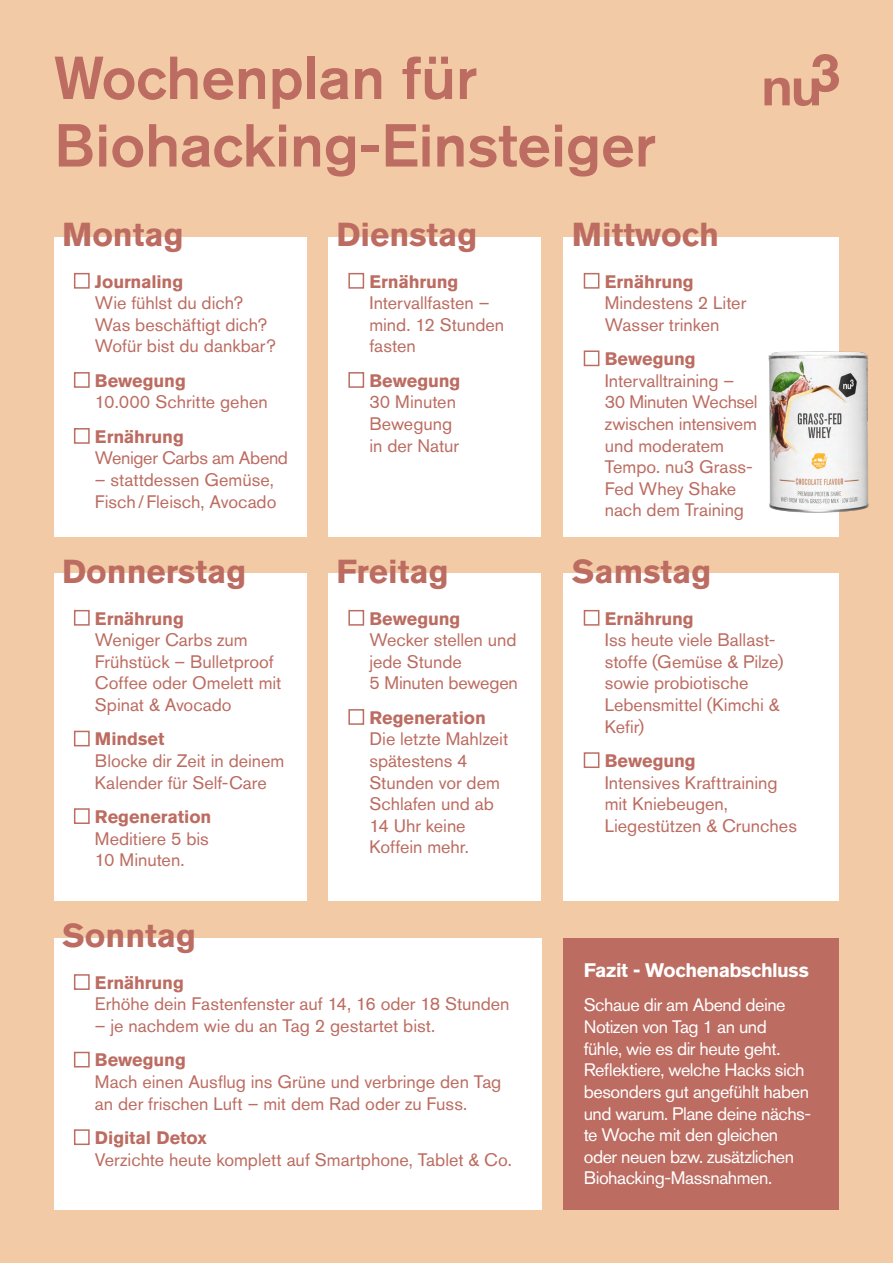
<style>
.page{position:relative;width:893px;height:1263px;background:#f2cba6}
.page>*{position:absolute;margin:0;border:0;box-sizing:border-box;transform-origin:0 0}
.t1{font:500 60px/67.5px "Akzidenz Grotesk BQ";color:#bc6c61}
.t2{font:700 33px "Akzidenz Grotesk BQ";color:#bc6c61}
.t3{font:700 19.5px "Akzidenz Grotesk BQ";letter-spacing:-.025em;color:#fff}
.t4{font:18px/21.6px "Akzidenz Grotesk BQ";color:#bc6c61}
.t5{font:18px/21.6px "Akzidenz Grotesk BQ";letter-spacing:-.025em;color:#fff}
.t6{font:700 18px "Akzidenz Grotesk BQ";letter-spacing:-.005em;color:#bc6c61}
.t7{font:18px "Akzidenz Grotesk BQ";letter-spacing:-.02em;color:#bc6c61}
</style>
<div class="page">
<div style="left:54px;top:237px;width:252px;height:299px;background:#fff"></div>
<div style="left:54px;top:574px;width:252px;height:327px;background:#fff"></div>
<div style="left:54px;top:938px;width:487px;height:271px;background:#fff"></div>
<div style="left:564px;top:237px;width:275px;height:299px;background:#fff"></div>
<div style="left:564px;top:574px;width:275px;height:327px;background:#fff"></div>
<div style="left:564px;top:938px;width:275px;height:271px;background:#bc6c61"></div>
<div style="left:328px;top:237px;width:213px;height:299px;background:#fff"></div>
<div style="left:328px;top:574px;width:213px;height:327px;background:#fff"></div>
<svg style="left:764px;top:54px;width:75px;height:52px"></svg>
<div style="left:74px;top:273px;width:16px;height:16px;border:2px solid #bc6c61"></div>
<div style="left:74px;top:372px;width:16px;height:16px;border:2px solid #bc6c61"></div>
<div style="left:74px;top:428px;width:16px;height:16px;border:2px solid #bc6c61"></div>
<div style="left:74px;top:610px;width:16px;height:16px;border:2px solid #bc6c61"></div>
<div style="left:74px;top:731px;width:16px;height:15px;border:2px solid #bc6c61"></div>
<div style="left:74px;top:808px;width:16px;height:16px;border:2px solid #bc6c61"></div>
<div style="left:74px;top:974px;width:16px;height:16px;border:2px solid #bc6c61"></div>
<div style="left:74px;top:1052px;width:16px;height:15px;border:2px solid #bc6c61"></div>
<div style="left:74px;top:1129px;width:16px;height:16px;border:2px solid #bc6c61"></div>
<div style="left:584px;top:273px;width:15px;height:16px;border:2px solid #bc6c61"></div>
<div style="left:584px;top:350px;width:15px;height:16px;border:2px solid #bc6c61"></div>
<div style="left:584px;top:610px;width:15px;height:16px;border:2px solid #bc6c61"></div>
<div style="left:584px;top:752px;width:15px;height:16px;border:2px solid #bc6c61"></div>
<div style="left:348px;top:273px;width:16px;height:16px;border:2px solid #bc6c61"></div>
<div style="left:348px;top:372px;width:16px;height:16px;border:2px solid #bc6c61"></div>
<div style="left:348px;top:610px;width:16px;height:16px;border:2px solid #bc6c61"></div>
<div style="left:348px;top:709px;width:16px;height:16px;border:2px solid #bc6c61"></div>
<img style="left:768px;top:351px;width:101px;height:162px">
<h1 class="t1" style="left:54px;top:43px;width:603px">Wochenplan für<br>Biohacking-Einsteiger</h1>
<h2 class="t2" style="left:62px;top:215px;width:123px">Montag</h2>
<h2 class="t2" style="left:337px;top:215px;width:142px">Dienstag</h2>
<h2 class="t2" style="left:572px;top:215px;width:149px">Mittwoch</h2>
<p class="t6" style="left:95px;top:271px;width:90px">Journaling</p>
<p class="t4" style="left:95px;top:292px;width:182px">Wie fühlst du dich?<br>Was beschäftigt dich?<br>Wofür bist du dankbar?</p>
<p class="t6" style="left:95px;top:370px;width:92px">Bewegung</p>
<p class="t4" style="left:95px;top:391px;width:174px">10.000 Schritte gehen</p>
<p class="t6" style="left:95px;top:426px;width:90px">Ernährung</p>
<p class="t7" style="left:95px;top:447px;width:195px">Weniger Carbs am Abend</p>
<p class="t4" style="left:95px;top:469px;width:183px">– stattdessen Gemüse,<br>Fisch/Fleisch, Avocado</p>
<p class="t6" style="left:369px;top:271px;width:90px">Ernährung</p>
<p class="t4" style="left:369px;top:292px;width:136px">Intervallfasten – mind. 12 Stunden fasten</p>
<p class="t6" style="left:369px;top:370px;width:92px">Bewegung</p>
<p class="t4" style="left:369px;top:391px;width:91px">30 Minuten<br>Bewegung in der Natur</p>
<p class="t6" style="left:605px;top:271px;width:90px">Ernährung</p>
<p class="t4" style="left:605px;top:292px;width:143px">Mindestens 2 Liter<br>Wasser trinken</p>
<p class="t6" style="left:605px;top:348px;width:92px">Bewegung</p>
<p class="t4" style="left:605px;top:370px;width:154px">Intervalltraining –<br>30 Minuten Wechsel zwischen intensivem und moderatem<br>Tempo. nu3 Grass-<br>Fed Whey Shake nach dem Training</p>
<h2 class="t2" style="left:62px;top:552px;width:186px">Donnerstag</h2>
<h2 class="t2" style="left:337px;top:552px;width:114px">Freitag</h2>
<h2 class="t2" style="left:572px;top:552px;width:141px">Samstag</h2>
<p class="t6" style="left:95px;top:608px;width:90px">Ernährung</p>
<p class="t4" style="left:95px;top:629px;width:188px">Weniger Carbs zum<br>Frühstück – Bulletproof<br>Coffee oder Omelett mit<br>Spinat &amp; Avocado</p>
<p class="t6" style="left:95px;top:729px;width:71px">Mindset</p>
<p class="t4" style="left:95px;top:750px;width:191px">Blocke dir Zeit in deinem<br>Kalender für Self-Care</p>
<p class="t6" style="left:95px;top:806px;width:118px">Regeneration</p>
<p class="t4" style="left:95px;top:827px;width:115px">Meditiere 5 bis<br>10 Minuten.</p>
<p class="t6" style="left:369px;top:608px;width:92px">Bewegung</p>
<p class="t4" style="left:369px;top:629px;width:150px">Wecker stellen und jede Stunde<br>5 Minuten bewegen</p>
<p class="t6" style="left:369px;top:707px;width:118px">Regeneration</p>
<p class="t4" style="left:369px;top:728px;width:140px">Die letzte Mahlzeit spätestens 4<br>Stunden vor dem<br>Schlafen und ab<br>14 Uhr keine<br>Koffein mehr.</p>
<p class="t6" style="left:605px;top:608px;width:90px">Ernährung</p>
<p class="t4" style="left:605px;top:629px;width:180px">Iss heute viele Ballast&shy;stoffe (Gemüse &amp; Pilze) sowie probiotische<br>Lebensmittel (Kimchi &amp;<br>Kefir)</p>
<p class="t6" style="left:605px;top:750px;width:92px">Bewegung</p>
<p class="t4" style="left:605px;top:771px;width:194px">Intensives Krafttraining mit Kniebeugen,<br>Liegestützen &amp; Crunches</p>
<h2 class="t2" style="left:62px;top:916px;width:136px">Sonntag</h2>
<p class="t6" style="left:95px;top:972px;width:90px">Ernährung</p>
<p class="t4" style="left:95px;top:993px;width:416px">Erhöhe dein Fastenfenster auf 14, 16 oder 18 Stunden</p>
<p class="t4" style="left:95px;top:1015px;width:342px">– je nachdem wie du an Tag 2 gestartet bist.</p>
<p class="t6" style="left:95px;top:1050px;width:92px">Bewegung</p>
<p class="t4" style="left:95px;top:1071px;width:408px">Mach einen Ausflug ins Grüne und verbringe den Tag an der frischen Luft – mit dem Rad oder zu Fuss.</p>
<p class="t6" style="left:95px;top:1127px;width:113px">Digital Detox</p>
<p class="t4" style="left:95px;top:1148px;width:419px">Verzichte heute komplett auf Smartphone, Tablet &amp; Co.</p>
<p class="t3" style="left:584px;top:959px;width:227px">Fazit - Wochenabschluss</p>
<p class="t5" style="left:584px;top:994px;width:229px">Schaue dir am Abend deine<br>Notizen von Tag 1 an und<br>fühle, wie es dir heute geht.<br>Reflektiere, welche Hacks sich besonders gut angefühlt haben und warum. Plane deine nächs&shy;te Woche mit den gleichen oder neuen bzw. zusätzlichen<br>Biohacking-Massnahmen.</p>
</div>
